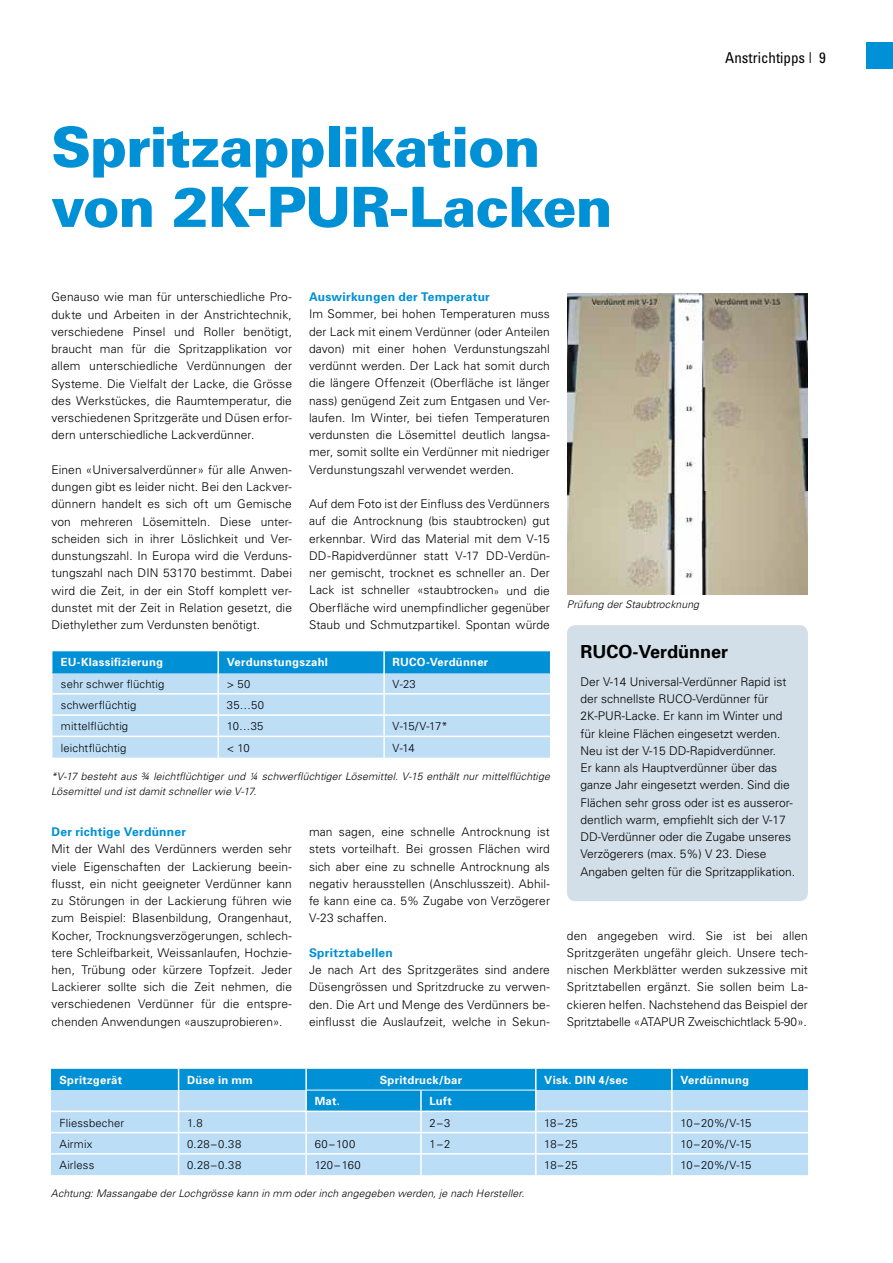
<style>
.page{position:relative;width:893px;height:1263px;background:#fff}
.page>*{position:absolute;margin:0;border:0;box-sizing:border-box;transform-origin:0 0}
.t1{font:900 55.5px/60px "Univers";letter-spacing:-.02em;color:#0090d6}
.t2{font:700 18px "Univers";color:#000}
.t3{font:condensed 15px "Univers";color:#000}
.t4{font:300 12px/17.2px "Univers";color:#000;text-align:justify}
.t5{font:700 12px "Univers";letter-spacing:.025em;color:#0090d6}
.t6{font:300 11.25px "Univers";letter-spacing:.01em;color:#000}
.t7{font:700 11.25px "Univers";letter-spacing:.025em;color:#fff}
.t8{font:italic 300 10.5px/15px "Univers";letter-spacing:.01em;color:#000}
.s1{font-size:10.5px}
</style>
<div class="page">
<div style="left:866px;top:43px;width:27px;height:26px;background:#0090d6"></div>
<img style="left:568px;top:294px;width:240px;height:301px">
<svg style="left:52px;top:651px;width:498px;height:107px;background:#9acfef"></svg>
<hr style="left:383px;top:737px;width:2px;height:21px;background:#fff">
<svg style="left:51px;top:1069px;width:757px;height:106px;background:#90cbee"></svg>
<hr style="left:671px;top:1154px;width:2px;height:21px;background:#fff">
<hr style="left:307px;top:1090px;width:114px;height:1px;background:#fff">
<hr style="left:421px;top:1090px;width:114px;height:1px;background:#fff">
<div style="left:567px;top:625px;width:241px;height:276px;background:#d2dfe8;border-radius:9px"></div>
<h1 class="t1" style="left:51px;top:116px;width:563px">Spritzapplikation von 2K-PUR-Lacken</h1>
<p class="t3" style="left:725px;top:48px;width:102px">Anstrichtipps | 9</p>
<p class="t4" style="left:51px;top:288px;width:242px">Genauso wie man für unterschiedliche Pro&shy;dukte und Arbeiten in der Anstrichtechnik, verschiedene Pinsel und Roller benötigt, braucht man für die Spritzapplikation vor allem unterschiedliche Verdünnungen der Systeme. Die Vielfalt der Lacke, die Grösse des Werkstückes, die Raumtemperatur, die verschiedenen Spritzgeräte und Düsen erfor&shy;dern unterschiedliche Lackverdünner.</p>
<p class="t4" style="left:51px;top:461px;width:242px">Einen «Universalverdünner» für alle Anwen&shy;dungen gibt es leider nicht. Bei den Lackver&shy;dünnern handelt es sich oft um Gemische von mehreren Lösemitteln. Diese unter&shy;scheiden sich in ihrer Löslichkeit und Ver&shy;dunstungszahl. In Europa wird die Verduns&shy;tungszahl nach DIN 53170 bestimmt. Dabei wird die Zeit, in der ein Stoff komplett ver&shy;dunstet mit der Zeit in Relation gesetzt, die Diethylether zum Verdunsten benötigt.</p>
<p class="t5" style="left:309px;top:289px;width:182px">Auswirkungen der Temperatur</p>
<p class="t4" style="left:309px;top:305px;width:242px">Im Sommer, bei hohen Temperaturen muss der Lack mit einem Verdünner (oder Anteilen davon) mit einer hohen Verdunstungszahl verdünnt werden. Der Lack hat somit durch die längere Offenzeit (Oberfläche ist länger nass) genügend Zeit zum Entgasen und Ver&shy;laufen. Im Winter, bei tiefen Temperaturen verdunsten die Lösemittel deutlich langsa&shy;mer, somit sollte ein Verdünner mit niedriger Verdunstungszahl verwendet werden.</p>
<p class="t4" style="left:309px;top:495px;width:242px">Auf dem Foto ist der Einfluss des Verdünners auf die Antrocknung (bis staubtrocken) gut erkennbar. Wird das Material mit dem V-15<br>DD-Rapidverdünner statt V-17 DD-Verdün&shy;ner gemischt, trocknet es schneller an. Der Lack ist schneller «staubtrocken<span class="s1">»</span> und die Oberfläche wird unempfindlicher gegenüber Staub und Schmutzpartikel. Spontan würde</p>
<p class="t8" style="left:567px;top:596px;width:134px">Prüfung der Staubtrocknung</p>
<p class="t7" style="left:61px;top:655px;width:103px">EU-Klassifizierung</p>
<p class="t7" style="left:227px;top:655px;width:103px">Verdunstungszahl</p>
<p class="t7" style="left:393px;top:655px;width:97px">RUCO-Verdünner</p>
<p class="t6" style="left:61px;top:677px;width:105px">sehr schwer flüchtig</p>
<p class="t6" style="left:227px;top:677px;width:25px">&gt; 50</p>
<p class="t6" style="left:393px;top:677px;width:25px">V-23</p>
<p class="t6" style="left:61px;top:698px;width:77px">schwerflüchtig</p>
<p class="t6" style="left:227px;top:698px;width:39px">35…50</p>
<p class="t6" style="left:61px;top:719px;width:69px">mittelflüchtig</p>
<p class="t6" style="left:227px;top:719px;width:38px">10…35</p>
<p class="t6" style="left:393px;top:719px;width:56px">V-15/V-17*</p>
<p class="t6" style="left:61px;top:741px;width:67px">leichtflüchtig</p>
<p class="t6" style="left:227px;top:741px;width:24px">&lt; 10</p>
<p class="t6" style="left:393px;top:741px;width:24px">V-14</p>
<p class="t8" style="left:51px;top:768px;width:500px">*V-17 besteht aus ¾ leichtflüchtiger und ¼ schwerflüchtiger Lösemittel. V-15 enthält nur mittelflüchtige<br>Lösemittel und ist damit schneller wie V-17.</p>
<p class="t5" style="left:51px;top:824px;width:136px">Der richtige Verdünner</p>
<p class="t4" style="left:51px;top:840px;width:242px">Mit der Wahl des Verdünners werden sehr viele Eigenschaften der Lackierung beein&shy;flusst, ein nicht geeigneter Verdünner kann zu Störungen in der Lackierung führen wie zum Beispiel: Blasenbildung, Orangenhaut, Kocher, Trocknungsverzögerungen, schlech&shy;tere Schleifbarkeit, Weissanlaufen, Hochzie&shy;hen, Trübung oder kürzere Topfzeit. Jeder Lackierer sollte sich die Zeit nehmen, die verschiedenen Verdünner für die entspre&shy;chenden Anwendungen «auszuprobieren».</p>
<p class="t4" style="left:309px;top:823px;width:242px">man sagen, eine schnelle Antrocknung ist stets vorteilhaft. Bei grossen Flächen wird sich aber eine zu schnelle Antrocknung als negativ herausstellen (Anschlusszeit). Abhil&shy;fe kann eine ca. 5% Zugabe von Verzögerer V-23 schaffen.</p>
<p class="t5" style="left:309px;top:945px;width:85px">Spritztabellen</p>
<p class="t4" style="left:309px;top:961px;width:242px">Je nach Art des Spritzgerätes sind andere Düsengrössen und Spritzdrucke zu verwen&shy;den. Die Art und Menge des Verdünners be&shy;einflusst die Auslaufzeit, welche in Sekun-</p>
<h2 class="t2" style="left:580px;top:640px;width:149px">RUCO-Verdünner</h2>
<p class="t4" style="left:580px;top:673px;width:216px;text-align:left">Der V-14 Universal-Verdünner Rapid ist der schnellste RUCO-Verdünner für 2K-PUR-Lacke. Er kann im Winter und für kleine Flächen eingesetzt werden.<br>Neu ist der V-15 DD-Rapidverdünner.<br>Er kann als Hauptverdünner über das ganze Jahr eingesetzt werden. Sind die Flächen sehr gross oder ist es ausseror&shy;dentlich warm, empfiehlt sich der V-17<br>DD-Verdünner oder die Zugabe unseres Verzögerers (max. 5%) V 23. Diese Angaben gelten für die Spritzapplikation.</p>
<p class="t4" style="left:567px;top:926px;width:242px">den angegeben wird. Sie ist bei allen Spritzgeräten ungefähr gleich. Unsere tech&shy;nischen Merkblätter werden sukzessive mit Spritztabellen ergänzt. Sie sollen beim La&shy;ckieren helfen. Nachstehend das Beispiel der Spritztabelle «ATAPUR Zweischichtlack 5-90».</p>
<p class="t7" style="left:60px;top:1073px;width:64px">Spritzgerät</p>
<p class="t7" style="left:187px;top:1073px;width:67px">Düse in mm</p>
<p class="t7" style="left:380px;top:1073px;width:84px">Spritdruck/bar</p>
<p class="t7" style="left:544px;top:1073px;width:85px">Visk. DIN 4/sec</p>
<p class="t7" style="left:680px;top:1073px;width:70px">Verdünnung</p>
<p class="t7" style="left:315px;top:1094px;width:27px">Mat.</p>
<p class="t7" style="left:429px;top:1094px;width:24px">Luft</p>
<p class="t6" style="left:60px;top:1116px;width:66px">Fliessbecher</p>
<p class="t6" style="left:187px;top:1116px;width:17px">1.8</p>
<p class="t6" style="left:429px;top:1116px;width:22px">2–3</p>
<p class="t6" style="left:544px;top:1116px;width:35px">18–25</p>
<p class="t6" style="left:680px;top:1116px;width:73px">10–20%/V-15</p>
<p class="t6" style="left:60px;top:1137px;width:34px">Airmix</p>
<p class="t6" style="left:187px;top:1137px;width:56px">0.28–0.38</p>
<p class="t6" style="left:315px;top:1137px;width:42px">60–100</p>
<p class="t6" style="left:429px;top:1137px;width:22px">1–2</p>
<p class="t6" style="left:544px;top:1137px;width:35px">18–25</p>
<p class="t6" style="left:680px;top:1137px;width:73px">10–20%/V-15</p>
<p class="t6" style="left:60px;top:1159px;width:36px">Airless</p>
<p class="t6" style="left:187px;top:1159px;width:56px">0.28–0.38</p>
<p class="t6" style="left:315px;top:1159px;width:48px">120–160</p>
<p class="t6" style="left:544px;top:1159px;width:35px">18–25</p>
<p class="t6" style="left:680px;top:1159px;width:73px">10–20%/V-15</p>
<p class="t8" style="left:51px;top:1185px;width:475px">Achtung: Massangabe der Lochgrösse kann in mm oder inch angegeben werden, je nach Hersteller.</p>
</div>
